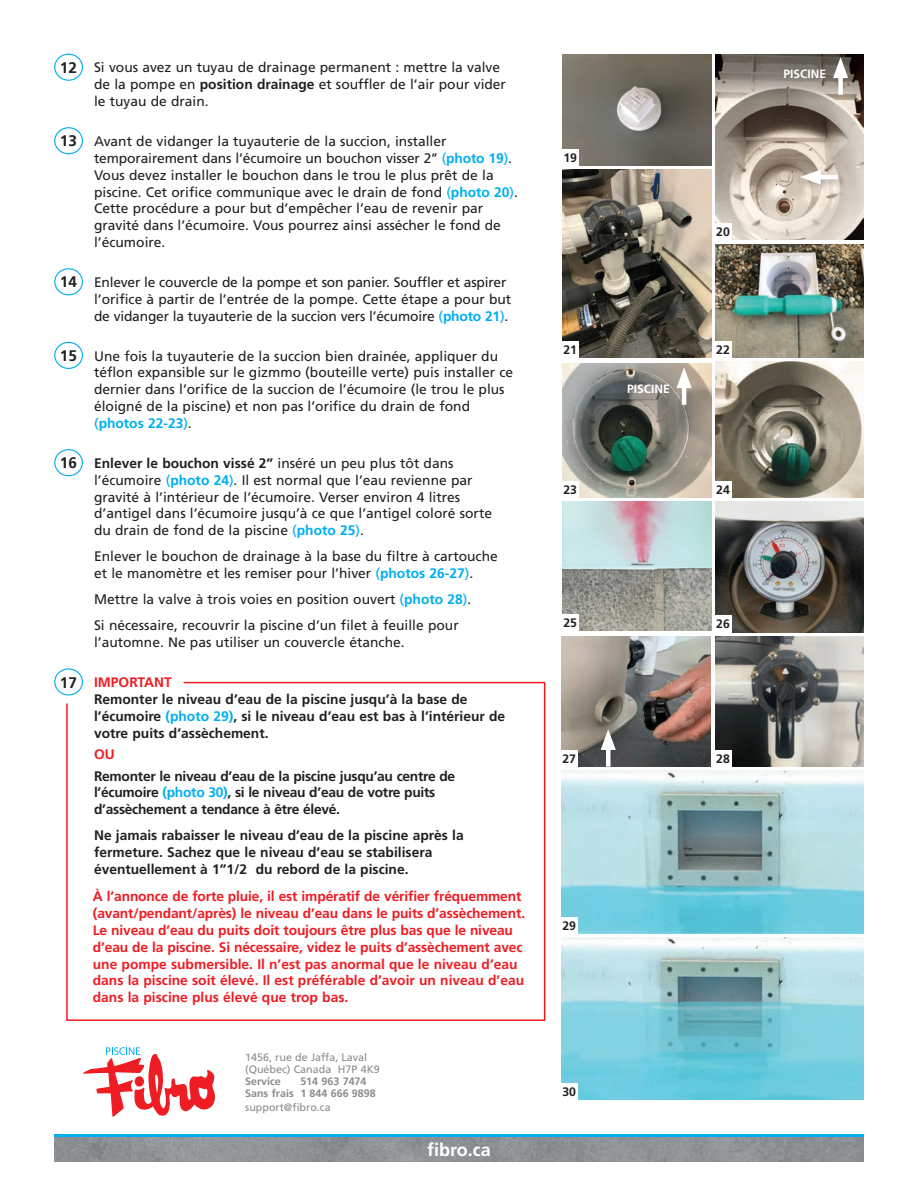
<style>
.page{position:relative;width:918px;height:1188px;background:#fff}
.page>*{position:absolute;margin:0;border:0;box-sizing:border-box;transform-origin:0 0}
.t1{font:700 18px "Frutiger";color:#fff}
.t2{font:700 15.3px "Frutiger";color:#231f20}
.t3{font:13.8px/16.8px "Frutiger";color:#231f20}
.t4{font:700 13.8px/16.8px "Frutiger";letter-spacing:-.01em;color:#ee1d23}
.t5{font:700 13.8px/16.8px "Frutiger";color:#231f20}
.t6{font:700 13.8px/16.8px "Frutiger";letter-spacing:-.02em;color:#231f20}
.t7{font:700 12.3px "Frutiger";color:#231f20}
.t8{font:700 12px "Frutiger";color:#fff}
.t9{font:10.8px/11.9px "Frutiger";color:#8a8c8f}
.t10{font:700 10.8px "Frutiger";color:#8a8c8f}
.s1{font-weight:700}
.s2{color:#00aeef}
.s3{font-weight:700;color:#00aeef}
.s4{color:#ee1d23}
</style>
<div class="page">
<div style="left:54px;top:54px;width:29px;height:27px;border:1px solid #00aeef;border-radius:50%"></div>
<div style="left:54px;top:127px;width:29px;height:27px;border:1px solid #00aeef;border-radius:50%"></div>
<div style="left:54px;top:268px;width:29px;height:27px;border:1px solid #00aeef;border-radius:50%"></div>
<div style="left:54px;top:342px;width:29px;height:27px;border:1px solid #00aeef;border-radius:50%"></div>
<div style="left:54px;top:449px;width:29px;height:27px;border:1px solid #00aeef;border-radius:50%"></div>
<div style="left:54px;top:668px;width:29px;height:28px;border:1px solid #00aeef;border-radius:50%"></div>
<img style="left:54px;top:1137px;width:810px;height:24px">
<hr style="left:54px;top:1134px;width:810px;height:3px;background:#00aeef">
<img style="left:563px;top:502px;width:148px;height:128px">
<img style="left:562px;top:771px;width:302px;height:162px">
<img style="left:562px;top:937px;width:302px;height:163px">
<img style="left:563px;top:54px;width:148px;height:111px">
<img style="left:563px;top:169px;width:148px;height:189px">
<img style="left:563px;top:363px;width:148px;height:134px">
<img style="left:716px;top:362px;width:148px;height:135px">
<img style="left:716px;top:54px;width:148px;height:186px">
<img style="left:716px;top:244px;width:148px;height:114px">
<img style="left:716px;top:502px;width:148px;height:130px">
<img style="left:716px;top:636px;width:148px;height:131px">
<img style="left:562px;top:636px;width:148px;height:131px">
<hr style="left:606px;top:742px;width:4px;height:25px;background:#fff">
<svg style="left:601px;top:729px;width:15px;height:21px"></svg>
<hr style="left:682px;top:380px;width:4px;height:25px;background:#fff">
<svg style="left:677px;top:367px;width:15px;height:21px"></svg>
<div style="left:838px;top:70px;width:5px;height:25px;background:#fff"></div>
<svg style="left:833px;top:57px;width:15px;height:21px"></svg>
<div style="left:797px;top:166px;width:51px;height:28px;background:#231f20;opacity:.35"></div>
<hr style="left:813px;top:175px;width:25px;height:4px;background:#fff">
<svg style="left:800px;top:169px;width:21px;height:16px"></svg>
<div style="left:562px;top:149px;width:17px;height:17px;background:#fff"></div>
<div style="left:714px;top:224px;width:18px;height:17px;background:#fff"></div>
<div style="left:714px;top:342px;width:18px;height:17px;background:#fff"></div>
<div style="left:714px;top:481px;width:18px;height:17px;background:#fff"></div>
<div style="left:714px;top:616px;width:18px;height:17px;background:#fff"></div>
<div style="left:714px;top:751px;width:18px;height:17px;background:#fff"></div>
<div style="left:561px;top:751px;width:17px;height:17px;background:#fff"></div>
<div style="left:561px;top:917px;width:17px;height:17px;background:#fff"></div>
<div style="left:561px;top:1083px;width:17px;height:18px;background:#fff"></div>
<div style="left:562px;top:342px;width:17px;height:17px;background:#fff"></div>
<div style="left:562px;top:481px;width:17px;height:17px;background:#fff"></div>
<div style="left:562px;top:614px;width:17px;height:17px;background:#fff"></div>
<svg style="left:83px;top:1047px;width:132px;height:70px"></svg>
<svg style="left:65px;top:681px;width:481px;height:340px"></svg>
<p class="t2" style="left:60px;top:58px;width:19px">12</p>
<p class="t3" style="left:94px;top:59px;width:413px">Si vous avez un tuyau de drainage permanent : mettre la valve de la pompe en <span class="s1">position drainage</span> et souffler de l’air pour vider le tuyau de drain.</p>
<p class="t2" style="left:60px;top:132px;width:19px">13</p>
<p class="t3" style="left:94px;top:133px;width:425px">Avant de vidanger la tuyauterie de la succion, installer temporairement dans l’écumoire un bouchon visser 2’’ <span class="s2">(</span><span class="s3">photo 19</span><span class="s2">)</span>.<br>Vous devez installer le bouchon dans le trou le plus prêt de la piscine. Cet orifice communique avec le drain de fond <span class="s2">(</span><span class="s3">photo 20</span><span class="s2">)</span>.<br>Cette procédure a pour but d’empêcher l’eau de revenir par gravité dans l’écumoire. Vous pourrez ainsi assécher le fond de l’écumoire.</p>
<p class="t2" style="left:60px;top:273px;width:19px">14</p>
<p class="t3" style="left:94px;top:274px;width:419px">Enlever le couvercle de la pompe et son panier. Souffler et aspirer l’orifice à partir de l’entrée de la pompe. Cette étape a pour but de vidanger la tuyauterie de la succion vers l’écumoire <span class="s2">(</span><span class="s3">photo 21</span><span class="s2">)</span>.</p>
<p class="t2" style="left:60px;top:347px;width:19px">15</p>
<p class="t3" style="left:94px;top:347px;width:421px">Une fois la tuyauterie de la succion bien drainée, appliquer du téflon expansible sur le gizmmo (bouteille verte) puis installer ce dernier dans l’orifice de la succion de l’écumoire (le trou le plus éloigné de la piscine) et non pas l’orifice du drain de fond <span class="s2">(</span><span class="s3">photos 22-23</span><span class="s2">)</span>.</p>
<p class="t2" style="left:60px;top:454px;width:19px">16</p>
<p class="t3" style="left:94px;top:455px;width:399px"><span class="s1">Enlever le bouchon vissé 2’’</span> inséré un peu plus tôt dans l’écumoire <span class="s2">(</span><span class="s3">photo 24</span><span class="s2">)</span>. Il est normal que l’eau revienne par gravité à l’intérieur de l’écumoire. Verser environ 4 litres d’antigel dans l’écumoire jusqu’à ce que l’antigel coloré sorte du drain de fond de la piscine <span class="s2">(</span><span class="s3">photo 25</span><span class="s2">)</span>.</p>
<p class="t3" style="left:94px;top:548px;width:405px">Enlever le bouchon de drainage à la base du filtre à cartouche et le manomètre et les remiser pour l’hiver <span class="s2">(</span><span class="s3">photos 26-27</span><span class="s2">)</span>.</p>
<p class="t3" style="left:94px;top:591px;width:379px">Mettre la valve à trois voies en position ouvert <span class="s2">(</span><span class="s3">photo 28</span><span class="s2">)</span>.</p>
<p class="t3" style="left:94px;top:617px;width:366px">Si nécessaire, recouvrir la piscine d’un filet à feuille pour l’automne. Ne pas utiliser un couvercle étanche.</p>
<p class="t2" style="left:60px;top:673px;width:19px">17</p>
<p class="t5" style="left:94px;top:674px;width:413px"><span class="s4">IMPORTANT<br></span>Remonter le niveau d’eau de la piscine jusqu’à la base de l’écumoire <span class="s2">(photo 29)</span>, si le niveau d’eau est bas à l’intérieur de votre puits d’assèchement.</p>
<p class="t4" style="left:94px;top:746px;width:22px">OU</p>
<p class="t6" style="left:94px;top:767px;width:363px">Remonter le niveau d’eau de la piscine jusqu’au centre de l’écumoire <span class="s2">(photo 30)</span>, si le niveau d’eau de votre puits d’assèchement a tendance à être élevé.</p>
<p class="t5" style="left:94px;top:827px;width:371px">Ne jamais rabaisser le niveau d’eau de la piscine après la fermeture. Sachez que le niveau d’eau se stabilisera éventuellement à 1’’1/2 du rebord de la piscine.</p>
<p class="t4" style="left:93px;top:888px;width:434px">À l’annonce de forte pluie, il est impératif de vérifier fréquemment (avant/pendant/après) le niveau d’eau dans le puits d’assèchement.<br>Le niveau d’eau du puits doit toujours être plus bas que le niveau d’eau de la piscine. Si nécessaire, videz le puits d’assèchement avec une pompe submersible. Il n’est pas anormal que le niveau d’eau dans la piscine soit élevé. Il est préférable d’avoir un niveau d’eau dans la piscine plus élevé que trop bas.</p>
<p class="t9" style="left:245px;top:1052px;width:136px">1456, rue de Jaffa, Laval (Québec) Canada H7P 4K9</p>
<p class="t10" style="left:245px;top:1075px;width:37px">Service</p>
<p class="t10" style="left:300px;top:1075px;width:68px">514 963 7474</p>
<p class="t10" style="left:245px;top:1087px;width:132px">Sans frais 1 844 666 9898</p>
<p class="t9" style="left:245px;top:1101px;width:87px">support@fibro.ca</p>
<p class="t1" style="left:427px;top:1139px;width:65px">fibro.ca</p>
<p class="t7" style="left:564px;top:150px;width:15px">19</p>
<p class="t7" style="left:716px;top:225px;width:15px">20</p>
<p class="t7" style="left:564px;top:343px;width:15px">21</p>
<p class="t7" style="left:716px;top:343px;width:15px">22</p>
<p class="t8" style="left:627px;top:381px;width:44px">PISCINE</p>
<p class="t7" style="left:564px;top:482px;width:15px">23</p>
<p class="t7" style="left:716px;top:482px;width:15px">24</p>
<p class="t7" style="left:564px;top:615px;width:15px">25</p>
<p class="t7" style="left:716px;top:617px;width:15px">26</p>
<p class="t7" style="left:562px;top:752px;width:15px">27</p>
<p class="t7" style="left:716px;top:752px;width:15px">28</p>
<p class="t7" style="left:562px;top:918px;width:15px">29</p>
<p class="t7" style="left:562px;top:1084px;width:15px">30</p>
<p class="t8" style="left:784px;top:67px;width:44px">PISCINE</p>
</div>
